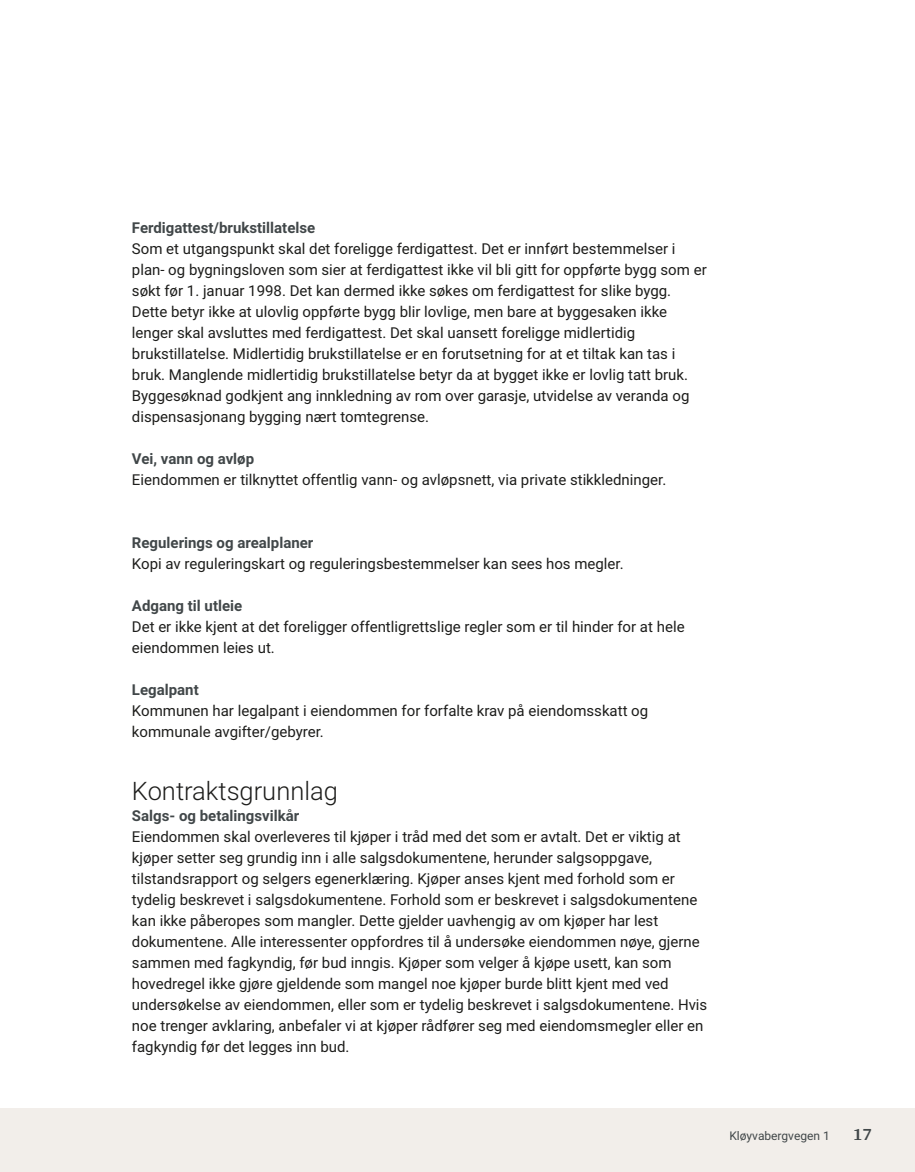
<style>
.page{position:relative;width:915px;height:1172px;background:#fff}
.page>*{position:absolute;margin:0;border:0;box-sizing:border-box;transform-origin:0 0}
.t1{font:300 25.5px "Roboto";color:#1d1d1b}
.t2{font:700 18px "Arya";color:#414749}
.t3{font:15px/21px "Roboto";color:#1d1d1b}
.t4{font:700 15px "Roboto";color:#414749}
.t5{font:12px "Roboto";color:#414749}
</style>
<div class="page">
<div style="left:0;top:1108px;width:914px;height:64px;background:#f2eeea"></div>
<p class="t4" style="left:132px;top:217px;width:185px">Ferdigattest/brukstillatelse</p>
<p class="t3" style="left:132px;top:237px;width:576px">Som et utgangspunkt skal det foreligge ferdigattest. Det er innført bestemmelser i plan‑ og bygningsloven som sier at ferdigattest ikke vil bli gitt for oppførte bygg som er søkt før 1. januar 1998. Det kan dermed ikke søkes om ferdigattest for slike bygg.<br>Dette betyr ikke at ulovlig oppførte bygg blir lovlige, men bare at byggesaken ikke lenger skal avsluttes med ferdigattest. Det skal uansett foreligge midlertidig brukstillatelse. Midlertidig brukstillatelse er en forutsetning for at et tiltak kan tas i bruk. Manglende midlertidig brukstillatelse betyr da at bygget ikke er lovlig tatt bruk.<br>Byggesøknad godkjent ang innkledning av rom over garasje, utvidelse av veranda og dispensasjonang bygging nært tomtegrense.</p>
<p class="t4" style="left:132px;top:448px;width:124px">Vei, vann og avløp</p>
<p class="t3" style="left:132px;top:468px;width:535px">Eiendommen er tilknyttet offentlig vann‑ og avløpsnett, via private stikkledninger.</p>
<p class="t4" style="left:132px;top:532px;width:183px">Regulerings og arealplaner</p>
<p class="t3" style="left:132px;top:552px;width:493px">Kopi av reguleringskart og reguleringsbestemmelser kan sees hos megler.</p>
<p class="t4" style="left:132px;top:595px;width:112px">Adgang til utleie</p>
<p class="t3" style="left:132px;top:615px;width:554px">Det er ikke kjent at det foreligger offentligrettslige regler som er til hinder for at hele eiendommen leies ut.</p>
<p class="t4" style="left:132px;top:679px;width:68px">Legalpant</p>
<p class="t3" style="left:132px;top:699px;width:517px">Kommunen har legalpant i eiendommen for forfalte krav på eiendomsskatt og kommunale avgifter/gebyrer.</p>
<h1 class="t1" style="left:132px;top:773px;width:207px">Kontraktsgrunnlag</h1>
<p class="t4" style="left:132px;top:805px;width:169px">Salgs‑ og betalingsvilkår</p>
<p class="t3" style="left:132px;top:825px;width:576px">Eiendommen skal overleveres til kjøper i tråd med det som er avtalt. Det er viktig at kjøper setter seg grundig inn i alle salgsdokumentene, herunder salgsoppgave, tilstandsrapport og selgers egenerklæring. Kjøper anses kjent med forhold som er tydelig beskrevet i salgsdokumentene. Forhold som er beskrevet i salgsdokumentene kan ikke påberopes som mangler. Dette gjelder uavhengig av om kjøper har lest dokumentene. Alle interessenter oppfordres til å undersøke eiendommen nøye, gjerne sammen med fagkyndig, før bud inngis. Kjøper som velger å kjøpe usett, kan som hovedregel ikke gjøre gjeldende som mangel noe kjøper burde blitt kjent med ved undersøkelse av eiendommen, eller som er tydelig beskrevet i salgsdokumentene. Hvis noe trenger avklaring, anbefaler vi at kjøper rådfører seg med eiendomsmegler eller en fagkyndig før det legges inn bud.</p>
<p class="t5" style="left:729px;top:1127px;width:102px">Kløyvabergvegen 1</p>
<p class="t2" style="left:852px;top:1123px;width:21px">17</p>
</div>
